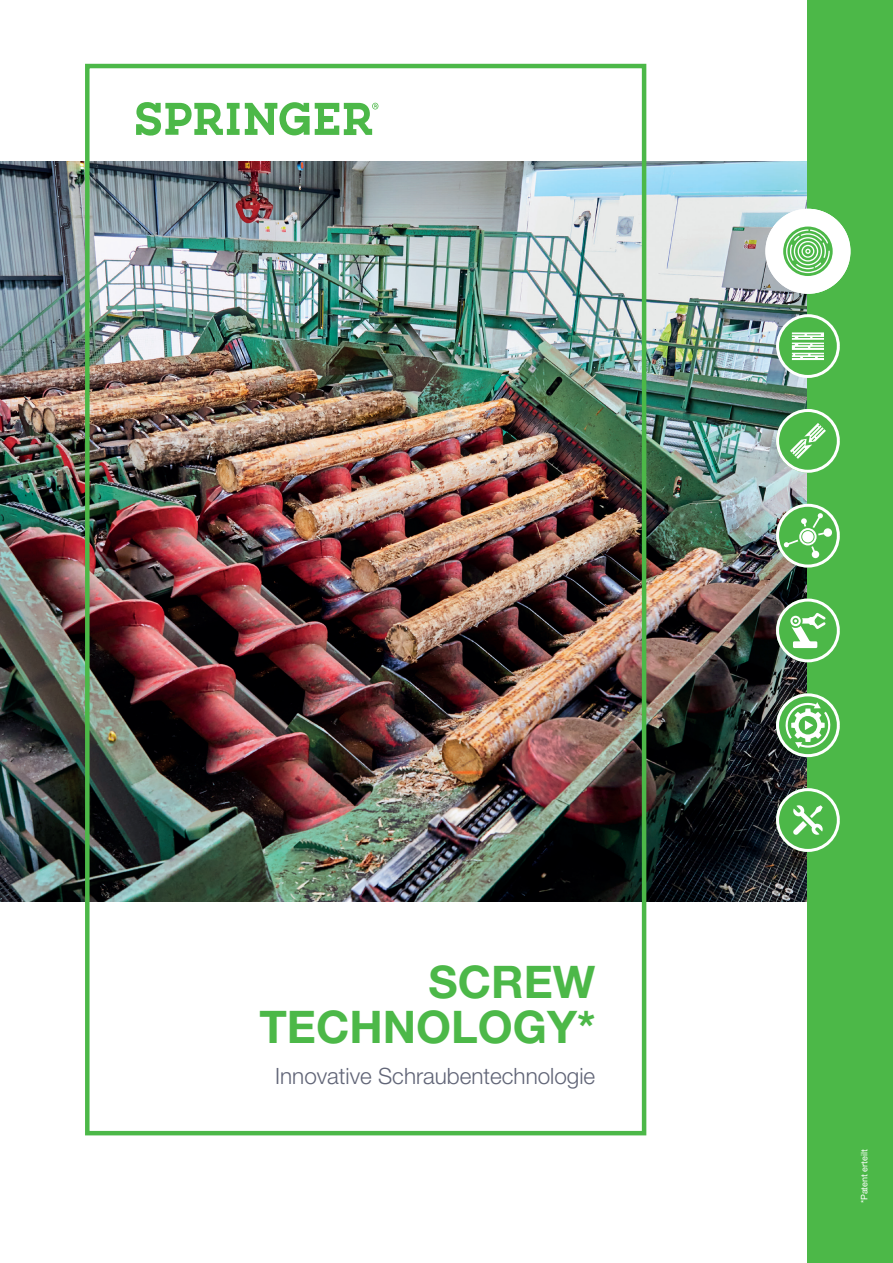
<style>
.page{position:relative;width:893px;height:1263px;background:#fff}
.page>*{position:absolute;margin:0;border:0;box-sizing:border-box;transform-origin:0 0}
.t1{font:700 45px/45px "Helvetica Neue LT Pro";color:#4cb848;text-align:right}
.t2{font:300 22.5px "Helvetica Neue LT Pro";color:#616577}
.t3{font:9px "Helvetica Neue LT Pro";color:#fff}
</style>
<div class="page">
<img style="left:0;top:161px;width:808px;height:740px">
<svg style="left:136px;top:102px;width:242px;height:34px"></svg>
<div style="left:85px;top:64px;width:561px;height:1071px;border:4px solid #4cb848"></div>
<div style="left:808px;top:0;width:85px;height:1263px;background:#4cb848"></div>
<svg style="left:776px;top:788px;width:64px;height:64px"></svg>
<svg style="left:793px;top:805px;width:30px;height:30px"></svg>
<div style="left:776px;top:788px;width:64px;height:64px;border:3px solid #fff;border-radius:50%"></div>
<svg style="left:776px;top:693px;width:64px;height:64px"></svg>
<svg style="left:783px;top:701px;width:49px;height:47px"></svg>
<div style="left:776px;top:693px;width:64px;height:64px;border:3px solid #fff;border-radius:50%"></div>
<svg style="left:776px;top:598px;width:64px;height:64px"></svg>
<svg style="left:790px;top:612px;width:36px;height:36px"></svg>
<div style="left:776px;top:598px;width:64px;height:64px;border:3px solid #fff;border-radius:50%"></div>
<svg style="left:776px;top:504px;width:64px;height:63px"></svg>
<svg style="left:784px;top:513px;width:48px;height:45px"></svg>
<div style="left:776px;top:504px;width:64px;height:63px;border:3px solid #fff;border-radius:50%"></div>
<svg style="left:776px;top:409px;width:64px;height:64px"></svg>
<svg style="left:790px;top:423px;width:36px;height:36px"></svg>
<div style="left:776px;top:409px;width:64px;height:64px;border:3px solid #fff;border-radius:50%"></div>
<svg style="left:777px;top:315px;width:62px;height:62px"></svg>
<div style="left:776px;top:314px;width:64px;height:64px;border:3px solid #fff;border-radius:50%"></div>
<svg style="left:792px;top:332px;width:32px;height:28px"></svg>
<div style="left:765px;top:209px;width:85px;height:85px;background:#fff;border-radius:50%"></div>
<svg style="left:783px;top:227px;width:50px;height:49px"></svg>
<div style="left:765px;top:209px;width:85px;height:85px;border:3px solid #fff;border-radius:50%"></div>
<h1 class="t1" style="left:259px;top:958px;width:337px">SCREW<br>TECHNOLOGY*</h1>
<p class="t2" style="left:275px;top:1062px;width:322px">Innovative Schraubentechnologie</p>
<p class="t3" style="left:859px;top:1203px;width:56px;rotate:-90deg">*Patent erteilt</p>
</div>
